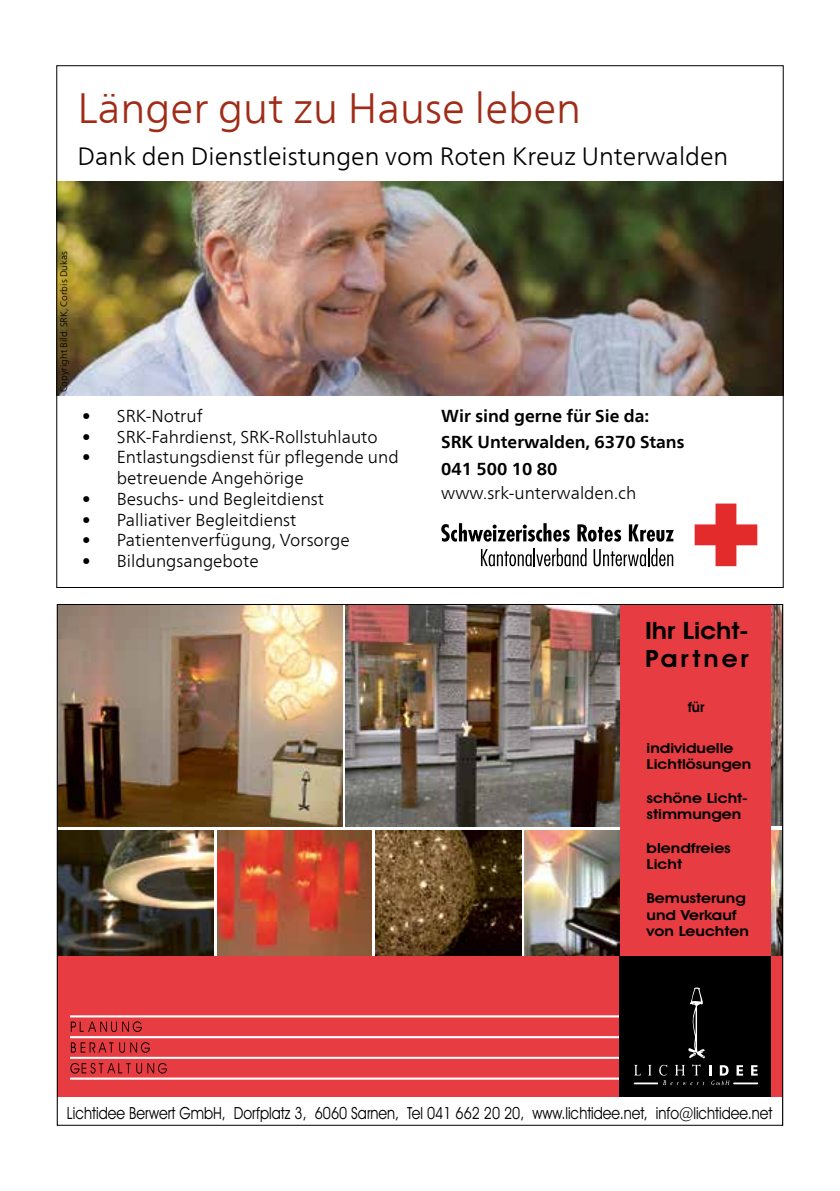
<style>
.page{position:relative;width:840px;height:1191px;background:#fff}
.page>*{position:absolute;margin:0;border:0;box-sizing:border-box;transform-origin:0 0}
.t1{font:300 42.2px "Frutiger Neue LT Com";color:#a02c18}
.t2{font:300 25px "Frutiger Neue LT Com";color:#000}
.t3{font:600 24px/28.6px "Avant Garde IT Cby BT";letter-spacing:.04em;color:#000;scale:1.09 1}
.t4{font:300 17.2px/20.8px "Frutiger Neue LT Com";color:#000}
.t5{font:700 17.2px/26.6px "Frutiger Neue LT Com";color:#000}
.t6{font:16.8px "Avant Garde IT Cby BT";color:#000;scale:.85 1}
.t7{font:600 14px/16.6px "Avant Garde IT Cby BT";color:#000;scale:1.17 1}
.t8{font:600 14px "Avant Garde IT Cby BT";color:#000}
.t9{font:300 9.6px "Frutiger Neue LT Com";color:#000}
</style>
<div class="page">
<img style="left:59px;top:606px;width:721px;height:491px">
<svg style="left:694px;top:503px;width:62px;height:63px"></svg>
<svg style="left:441px;top:523px;width:128px;height:18px"></svg>
<svg style="left:577px;top:524px;width:43px;height:17px"></svg>
<svg style="left:628px;top:524px;width:45px;height:17px"></svg>
<svg style="left:480px;top:548px;width:106px;height:18px"></svg>
<svg style="left:593px;top:548px;width:80px;height:18px"></svg>
<img style="left:58px;top:181px;width:723px;height:214px">
<h1 class="t1" style="left:78px;top:83px;width:505px">Länger gut zu Hause leben</h1>
<h2 class="t2" style="left:78px;top:141px;width:652px">Dank den Dienstleistungen vom Roten Kreuz Unterwalden</h2>
<p class="t9" style="left:58px;top:392px;width:143px;rotate:-90deg">Copyright Bild: SRK, Corbis Dukas</p>
<p class="t4" style="left:82px;top:405px;width:122px">• SRK-Notruf</p>
<p class="t4" style="left:82px;top:426px;width:297px">• SRK-Fahrdienst, SRK-Rollstuhlauto</p>
<p class="t4" style="left:117px;top:447px;width:283px;text-indent:-35px">• Entlastungsdienst für pflegende und betreuende Angehörige</p>
<p class="t4" style="left:82px;top:488px;width:243px">• Besuchs- und Begleitdienst</p>
<p class="t4" style="left:82px;top:509px;width:215px">• Palliativer Begleitdienst</p>
<p class="t4" style="left:82px;top:530px;width:269px">• Patientenverfügung, Vorsorge</p>
<p class="t4" style="left:82px;top:550px;width:178px">• Bildungsangebote</p>
<p class="t5" style="left:441px;top:402px;width:244px">Wir sind gerne für Sie da:<br>SRK Unterwalden, 6370 Stans<br>041 500 10 80</p>
<p class="t4" style="left:441px;top:483px;width:196px">www.srk-unterwalden.ch</p>
<h3 class="t3" style="left:644px;top:615px;width:96px">Ihr Licht-<br>Partner</h3>
<p class="t8" style="left:687px;top:698px;width:18px">für</p>
<p class="t7" style="left:646px;top:739px;width:91px">individuelle<br>Lichtlösungen</p>
<p class="t7" style="left:646px;top:789px;width:88px">schöne Licht&shy;stimmungen</p>
<p class="t7" style="left:646px;top:839px;width:73px">blendfreies<br>Licht</p>
<p class="t7" style="left:646px;top:889px;width:89px">Bemusterung und Verkauf von Leuchten</p>
<p class="t6" style="left:67px;top:1102px;width:831px">Lichtidee Berwert GmbH, Dorfplatz 3, 6060 Sarnen, Tel 041 662 20 20, www.lichtidee.net, info@lichtidee.net</p>
</div>
